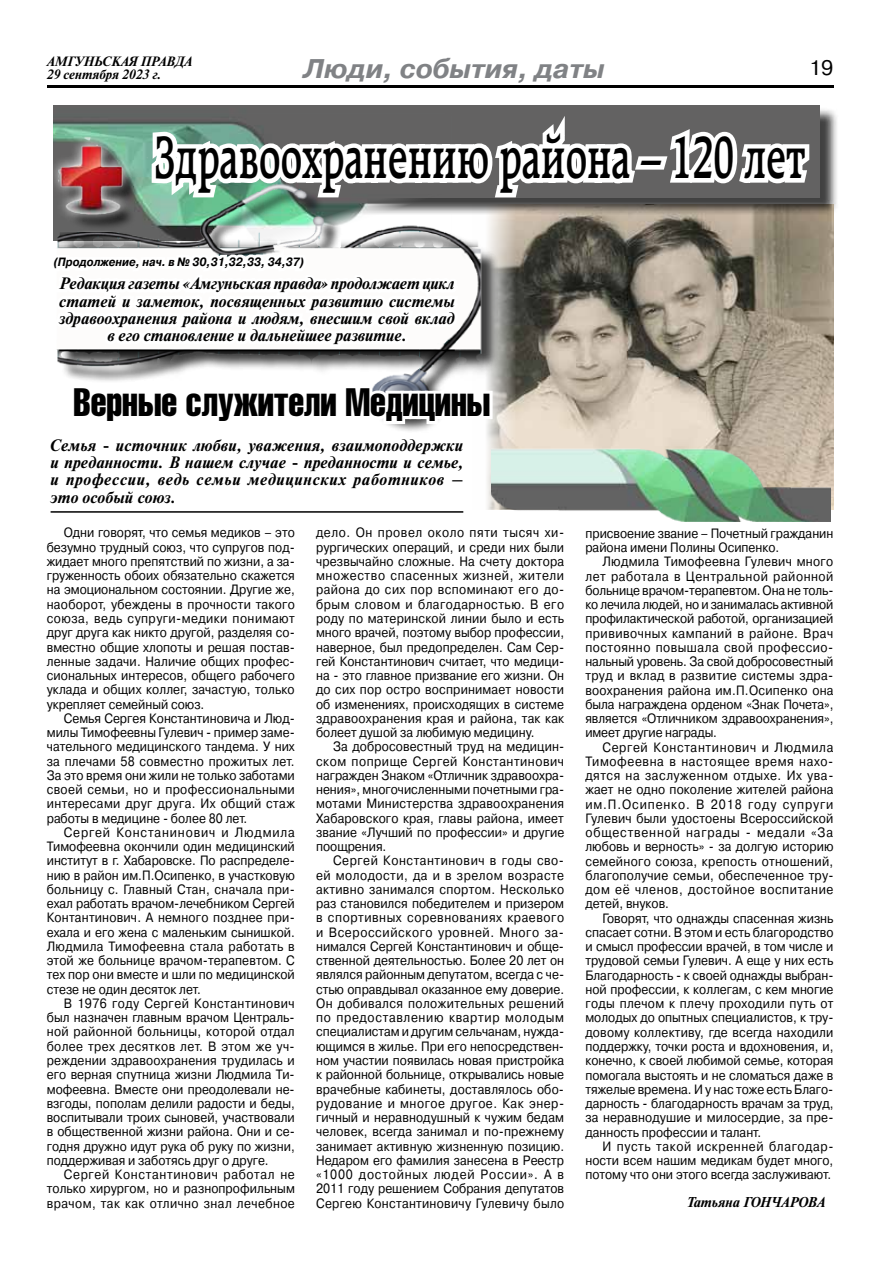
<style>
.page{position:relative;width:893px;height:1263px;background:#fff}
.page>*{position:absolute;margin:0;border:0;box-sizing:border-box;transform-origin:0 0}
.t1{font:64.5px "Raleigh Dm BT";color:#000;scale:.64 1}
.t2{font:39px "Helios Compressed";color:#000;scale:.95 1}
.t3{font:italic 700 27px "Pragmatica C";color:#808285}
.t4{font:21px "Pragmatica C";color:#000}
.t5{font:italic 700 16.5px/17.2px "Newton C";color:#000;text-align:center}
.t6{font:italic 700 14.25px "Newton C";color:#000}
.t7{font:13.5px/14.2px "Pragmatica C";color:#000;text-align:justify;scale:.9 1}
.t8{font:italic 700 13.5px/13.5px "Newton C";color:#000}
.t9{font:italic 700 12px "Pragmatica C";color:#000;scale:.9 1}
</style>
<div class="page">
<hr style="left:47px;top:85px;width:786px;height:2px;background:#000">
<img style="left:814px;top:216px;width:19px;height:294px">
<img style="left:814px;top:448px;width:16px;height:74px">
<div style="left:56px;top:107px;width:782px;height:109px;background:#000;opacity:.75"></div>
<svg style="left:50px;top:105px;width:764px;height:417px"></svg>
<p class="t8" style="left:47px;top:55px;width:147px">АМГУНЬСКАЯ ПРАВДА<br>29 сентября 2023 г.</p>
<h3 class="t3" style="left:303px;top:53px;width:303px">Люди, события, даты</h3>
<h3 class="t4" style="left:809px;top:56px;width:26px">19</h3>
<h1 class="t1" style="left:155px;top:117px;width:1019px">Здравоохранению района – 120 лет</h1>
<p class="t9" style="left:54px;top:255px;width:280px">(Продолжение, нач. в № 30,31,32,33, 34,37)</p>
<p class="t5" style="left:59px;top:275px;width:397px">Редакция газеты «Амгуньская правда» продолжает цикл статей и заметок, посвященных развитию системы здравоохранения района и людям, внесшим свой вклад в его становление и дальнейшее развитие.</p>
<h2 class="t2" style="left:73px;top:379px;width:440px">Верные служители Медицины</h2>
<p class="t5" style="left:51px;top:437px;width:414px;text-align:justify">Семья - источник любви, уважения, взаимоподдержки и преданности. В нашем случае - преданности и семье, и профессии, ведь семьи медицинских работников – это особый союз.</p>
<p class="t7" style="left:316px;top:526px;width:277px">дело. Он провел около пяти тысяч хи&shy;рургических операций, и среди них были чрезвычайно сложные. На счету доктора множество спасенных жизней, жители района до сих пор вспоминают его до&shy;брым словом и благодарностью. В его роду по материнской линии было и есть много врачей, поэтому выбор профессии, наверное, был предопределен. Сам Сер&shy;гей Константинович считает, что медици&shy;на - это главное призвание его жизни. Он до сих пор остро воспринимает новости об изменениях, происходящих в системе здравоохранения края и района, так как болеет душой за любимую медицину.</p>
<p class="t7" style="left:316px;top:740px;width:277px;text-indent:17px">За добросовестный труд на медицин&shy;ском поприще Сергей Константинович награжден Знаком «Отличник здравоохра&shy;нения», многочисленными почетными гра&shy;мотами Министерства здравоохранения Хабаровского края, главы района, имеет звание «Лучший по профессии» и другие поощрения.</p>
<p class="t7" style="left:316px;top:854px;width:277px;text-indent:17px">Сергей Константинович в годы сво&shy;ей молодости, да и в зрелом возрасте активно занимался спортом. Несколько раз становился победителем и призером в спортивных соревнованиях краевого и Всероссийского уровней. Много за&shy;нимался Сергей Константинович и обще&shy;ственной деятельностью. Более 20 лет он являлся районным депутатом, всегда с че&shy;стью оправдывал оказанное ему доверие.<br>Он добивался положительных решений по предоставлению квартир молодым специалистам и другим сельчанам, нужда&shy;ющимся в жилье. При его непосредствен&shy;ном участии появилась новая пристройка к районной больнице, открывались новые врачебные кабинеты, доставлялось обо&shy;рудование и многое другое. Как энер&shy;гичный и неравнодушный к чужим бедам человек, всегда занимал и по-прежнему занимает активную жизненную позицию.<br>Недаром его фамилия занесена в Реестр «1000 достойных людей России». А в 2011 году решением Собрания депутатов Сергею Константиновичу Гулевичу было</p>
<p class="t7" style="left:47px;top:526px;width:277px;text-indent:17px">Одни говорят, что семья медиков – это безумно трудный союз, что супругов под&shy;жидает много препятствий по жизни, а за&shy;груженность обоих обязательно скажется на эмоциональном состоянии. Другие же, наоборот, убеждены в прочности такого союза, ведь супруги-медики понимают друг друга как никто другой, разделяя со&shy;вместно общие хлопоты и решая постав&shy;ленные задачи. Наличие общих профес&shy;сиональных интересов, общего рабочего уклада и общих коллег, зачастую, только укрепляет семейный союз.</p>
<p class="t7" style="left:47px;top:711px;width:277px;text-indent:17px">Семья Сергея Константиновича и Люд&shy;милы Тимофеевны Гулевич - пример заме&shy;чательного медицинского тандема. У них за плечами 58 совместно прожитых лет.<br>За это время они жили не только заботами своей семьи, но и профессиональными интересами друг друга. Их общий стаж работы в медицине - более 80 лет.</p>
<p class="t7" style="left:47px;top:825px;width:277px;text-indent:17px">Сергей Констанинович и Людмила Тимофеевна окончили один медицинский институт в г. Хабаровске. По распределе&shy;нию в район им.П.Осипенко, в участковую больницу с. Главный Стан, сначала при&shy;ехал работать врачом-лечебником Сергей Контантинович. А немного позднее при&shy;ехала и его жена с маленьким сынишкой.<br>Людмила Тимофеевна стала работать в этой же больнице врачом-терапевтом. С тех пор они вместе и шли по медицинской стезе не один десяток лет.</p>
<p class="t7" style="left:47px;top:996px;width:277px;text-indent:17px">В 1976 году Сергей Константинович был назначен главным врачом Централь&shy;ной районной больницы, которой отдал более трех десятков лет. В этом же уч&shy;реждении здравоохранения трудилась и его верная спутница жизни Людмила Ти&shy;мофеевна. Вместе они преодолевали не&shy;взгоды, пополам делили радости и беды, воспитывали троих сыновей, участвовали в общественной жизни района. Они и се&shy;годня дружно идут рука об руку по жизни, поддерживая и заботясь друг о друге.</p>
<p class="t7" style="left:47px;top:1167px;width:277px;text-indent:17px">Сергей Константинович работал не только хирургом, но и разнопрофильным врачом, так как отлично знал лечебное</p>
<p class="t7" style="left:585px;top:526px;width:277px">присвоение звание – Почетный гражданин района имени Полины Осипенко.</p>
<p class="t7" style="left:585px;top:554px;width:277px;text-indent:17px">Людмила Тимофеевна Гулевич много лет работала в Центральной районной больнице врачом-терапевтом. Она не толь&shy;ко лечила людей, но и занималась активной профилактической работой, организацией прививочных кампаний в районе. Врач постоянно повышала свой профессио&shy;нальный уровень. За свой добросовестный труд и вклад в развитие системы здра&shy;воохранения района им.П.Осипенко она была награждена орденом «Знак Почета», является «Отличником здравоохранения», имеет другие награды.</p>
<p class="t7" style="left:585px;top:740px;width:277px;text-indent:17px">Сергей Константинович и Людмила Тимофеевна в настоящее время нахо&shy;дятся на заслуженном отдыхе. Их ува&shy;жает не одно поколение жителей района им.П.Осипенко. В 2018 году супруги Гулевич были удостоены Всероссийской общественной награды - медали «За любовь и верность» - за долгую историю семейного союза, крепость отношений, благополучие семьи, обеспеченное тру&shy;дом её членов, достойное воспитание детей, внуков.</p>
<p class="t7" style="left:585px;top:911px;width:277px;text-indent:17px">Говорят, что однажды спасенная жизнь спасает сотни. В этом и есть благородство и смысл профессии врачей, в том числе и трудовой семьи Гулевич. А еще у них есть Благодарность - к своей однажды выбран&shy;ной профессии, к коллегам, с кем многие годы плечом к плечу проходили путь от молодых до опытных специалистов, к тру&shy;довому коллективу, где всегда находили поддержку, точки роста и вдохновения, и, конечно, к своей любимой семье, которая помогала выстоять и не сломаться даже в тяжелые времена. И у нас тоже есть Благо&shy;дарность - благодарность врачам за труд, за неравнодушие и милосердие, за пре&shy;данность профессии и талант.</p>
<p class="t7" style="left:585px;top:1139px;width:277px;text-indent:17px">И пусть такой искренней благодар&shy;ности всем нашим медикам будет много, потому что они этого всегда заслуживают.</p>
<p class="t6" style="left:687px;top:1194px;width:140px">Татьяна ГОНЧАРОВА</p>
</div>
